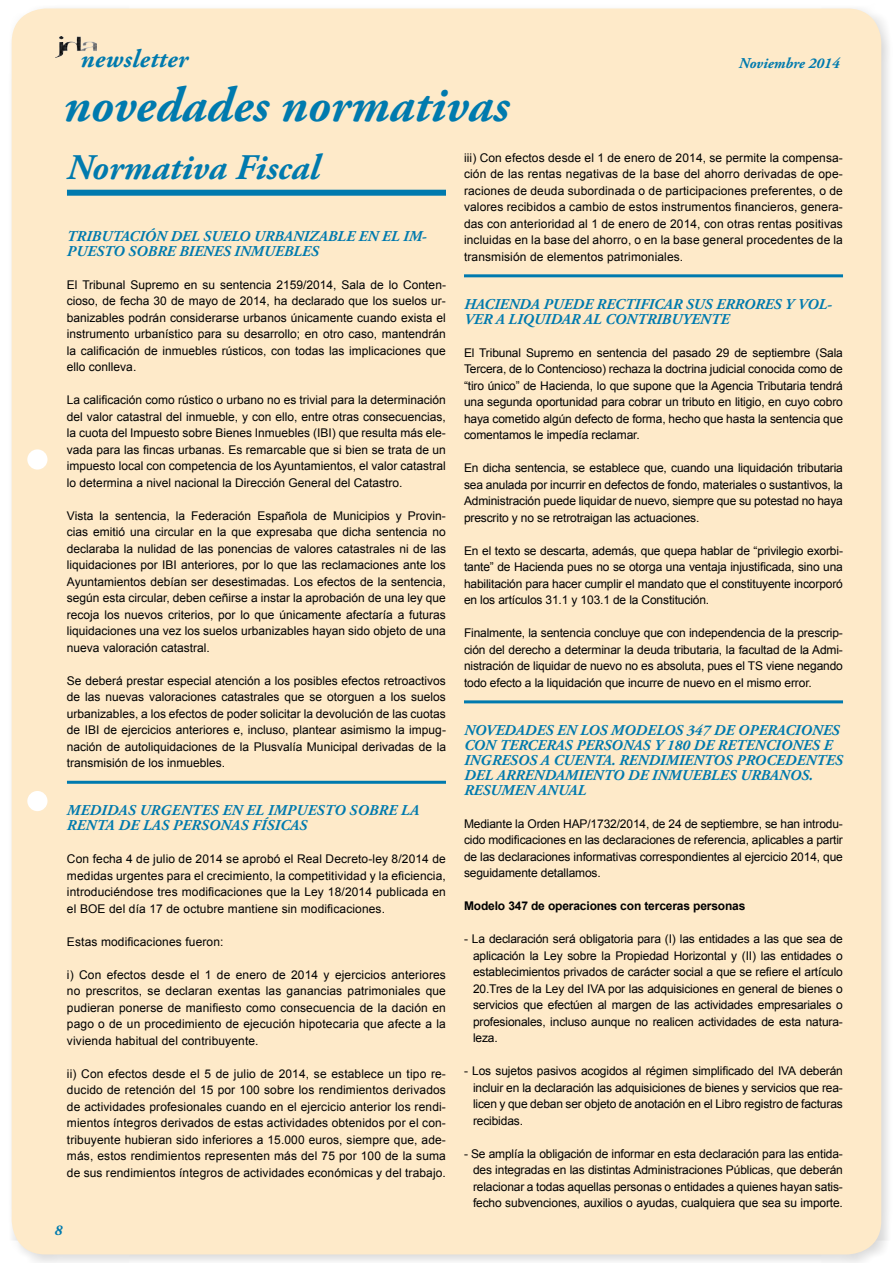
<style>
.page{position:relative;width:893px;height:1263px;background:#fff}
.page>*{position:absolute;margin:0;border:0;box-sizing:border-box;transform-origin:0 0}
.t1{font:italic 700 49.5px "Adobe Garamond Pro";color:#007aae}
.t2{font:italic 700 36px "Adobe Garamond Pro";color:#007aae}
.t3{font:italic 700 25.5px "Adobe Garamond Pro";letter-spacing:.015em;color:#007aae}
.t4{font:italic 700 15px/15px "Adobe Garamond Pro";color:#007aae}
.t5{font:12px/16.5px "Arial";color:#000;text-align:justify}
.t6{font:700 12px "Arial";letter-spacing:-.01em;color:#000}
</style>
<div class="page">
<div style="left:7px;top:3px;width:886px;height:1260px;background:#000;opacity:.16"></div>
<div style="left:12px;top:9px;width:869px;height:1245px;background:#feeac9;border-radius:34px"></div>
<div style="left:67px;top:190px;width:379px;height:6px;background:#007aae"></div>
<hr style="left:67px;top:781px;width:379px;height:3px;background:#007aae">
<hr style="left:464px;top:274px;width:379px;height:3px;background:#007aae">
<hr style="left:464px;top:700px;width:379px;height:3px;background:#007aae">
<div style="left:27px;top:449px;width:21px;height:21px;background:#fff;border-radius:50%"></div>
<div style="left:27px;top:791px;width:21px;height:20px;background:#fff;border-radius:50%"></div>
<img style="left:56px;top:36px;width:40px;height:21px">
<h3 class="t3" style="left:81px;top:45px;width:109px">newsletter</h3>
<p class="t4" style="left:739px;top:56px;width:102px">Noviembre 2014</p>
<h1 class="t1" style="left:64px;top:77px;width:447px">novedades normativas</h1>
<h2 class="t2" style="left:67px;top:147px;width:254px">Normativa Fiscal</h2>
<p class="t4" style="left:67px;top:229px;width:361px">TRIBUTACIÓN DEL SUELO URBANIZABLE EN EL IM-<br>PUESTO SOBRE BIENES INMUEBLES</p>
<p class="t5" style="left:67px;top:276px;width:380px">El Tribunal Supremo en su sentencia 2159/2014, Sala de lo Conten&shy;cioso, de fecha 30 de mayo de 2014, ha declarado que los suelos ur&shy;banizables podrán considerarse urbanos únicamente cuando exista el instrumento urbanístico para su desarrollo; en otro caso, mantendrán la calificación de inmuebles rústicos, con todas las implicaciones que ello conlleva.</p>
<p class="t5" style="left:67px;top:392px;width:380px">La calificación como rústico o urbano no es trivial para la determinación del valor catastral del inmueble, y con ello, entre otras consecuencias, la cuota del Impuesto sobre Bienes Inmuebles (IBI) que resulta más ele&shy;vada para las fincas urbanas. Es remarcable que si bien se trata de un impuesto local con competencia de los Ayuntamientos, el valor catastral lo determina a nivel nacional la Dirección General del Catastro.</p>
<p class="t5" style="left:67px;top:507px;width:380px">Vista la sentencia, la Federación Española de Municipios y Provin&shy;cias emitió una circular en la que expresaba que dicha sentencia no declaraba la nulidad de las ponencias de valores catastrales ni de las liquidaciones por IBI anteriores, por lo que las reclamaciones ante los Ayuntamientos debían ser desestimadas. Los efectos de la sentencia, según esta circular, deben ceñirse a instar la aprobación de una ley que recoja los nuevos criterios, por lo que únicamente afectaría a futuras liquidaciones una vez los suelos urbanizables hayan sido objeto de una nueva valoración catastral.</p>
<p class="t5" style="left:67px;top:672px;width:380px">Se deberá prestar especial atención a los posibles efectos retroactivos de las nuevas valoraciones catastrales que se otorguen a los suelos urbanizables, a los efectos de poder solicitar la devolución de las cuotas de IBI de ejercicios anteriores e, incluso, plantear asimismo la impug&shy;nación de autoliquidaciones de la Plusvalía Municipal derivadas de la transmisión de los inmuebles.</p>
<p class="t4" style="left:67px;top:803px;width:354px">MEDIDAS URGENTES EN EL IMPUESTO SOBRE LA<br>RENTA DE LAS PERSONAS FÍSICAS</p>
<p class="t5" style="left:67px;top:851px;width:380px">Con fecha 4 de julio de 2014 se aprobó el Real Decreto-ley 8/2014 de medidas urgentes para el crecimiento, la competitividad y la eficiencia, introduciéndose tres modificaciones que la Ley 18/2014 publicada en el BOE del día 17 de octubre mantiene sin modificaciones.</p>
<p class="t5" style="left:67px;top:933px;width:158px">Estas modificaciones fueron:</p>
<p class="t5" style="left:67px;top:966px;width:380px">i) Con efectos desde el 1 de enero de 2014 y ejercicios anteriores no prescritos, se declaran exentas las ganancias patrimoniales que pudieran ponerse de manifiesto como consecuencia de la dación en pago o de un procedimiento de ejecución hipotecaria que afecte a la vivienda habitual del contribuyente.</p>
<p class="t5" style="left:67px;top:1065px;width:380px">ii) Con efectos desde el 5 de julio de 2014, se establece un tipo re&shy;ducido de retención del 15 por 100 sobre los rendimientos derivados de actividades profesionales cuando en el ejercicio anterior los rendi&shy;mientos íntegros derivados de estas actividades obtenidos por el con&shy;tribuyente hubieran sido inferiores a 15.000 euros, siempre que, ade&shy;más, estos rendimientos representen más del 75 por 100 de la suma de sus rendimientos íntegros de actividades económicas y del trabajo.</p>
<p class="t4" style="left:55px;top:1223px;width:9px">8</p>
<p class="t5" style="left:464px;top:149px;width:380px">iii) Con efectos desde el 1 de enero de 2014, se permite la compensa&shy;ción de las rentas negativas de la base del ahorro derivadas de ope&shy;raciones de deuda subordinada o de participaciones preferentes, o de valores recibidos a cambio de estos instrumentos financieros, genera&shy;das con anterioridad al 1 de enero de 2014, con otras rentas positivas incluidas en la base del ahorro, o en la base general procedentes de la transmisión de elementos patrimoniales.</p>
<p class="t4" style="left:464px;top:297px;width:370px">HACIENDA PUEDE RECTIFICAR SUS ERRORES Y VOL-<br>VER A LIQUIDAR AL CONTRIBUYENTE</p>
<p class="t5" style="left:464px;top:344px;width:380px">El Tribunal Supremo en sentencia del pasado 29 de septiembre (Sala Tercera, de lo Contencioso) rechaza la doctrina judicial conocida como de “tiro único” de Hacienda, lo que supone que la Agencia Tributaria tendrá una segunda oportunidad para cobrar un tributo en litigio, en cuyo cobro haya cometido algún defecto de forma, hecho que hasta la sentencia que comentamos le impedía reclamar.</p>
<p class="t5" style="left:464px;top:460px;width:380px">En dicha sentencia, se establece que, cuando una liquidación tributaria sea anulada por incurrir en defectos de fondo, materiales o sustantivos, la Administración puede liquidar de nuevo, siempre que su potestad no haya prescrito y no se retrotraigan las actuaciones.</p>
<p class="t5" style="left:464px;top:542px;width:380px">En el texto se descarta, además, que quepa hablar de “privilegio exorbi&shy;tante” de Hacienda pues no se otorga una ventaja injustificada, sino una habilitación para hacer cumplir el mandato que el constituyente incorporó en los artículos 31.1 y 103.1 de la Constitución.</p>
<p class="t5" style="left:464px;top:625px;width:380px">Finalmente, la sentencia concluye que con independencia de la prescrip&shy;ción del derecho a determinar la deuda tributaria, la facultad de la Admi&shy;nistración de liquidar de nuevo no es absoluta, pues el TS viene negando todo efecto a la liquidación que incurre de nuevo en el mismo error.</p>
<p class="t4" style="left:464px;top:723px;width:380px">NOVEDADES EN LOS MODELOS 347 DE OPERACIONES CON TERCERAS PERSONAS Y 180 DE RETENCIONES E INGRESOS A CUENTA. RENDIMIENTOS PROCEDENTES DEL ARRENDAMIENTO DE INMUEBLES URBANOS.<br>RESUMEN ANUAL</p>
<p class="t5" style="left:464px;top:815px;width:380px">Mediante la Orden HAP/1732/2014, de 24 de septiembre, se han introdu&shy;cido modificaciones en las declaraciones de referencia, aplicables a partir de las declaraciones informativas correspondientes al ejercicio 2014, que seguidamente detallamos.</p>
<p class="t6" style="left:464px;top:898px;width:283px">Modelo 347 de operaciones con terceras personas</p>
<p class="t5" style="left:473px;top:931px;width:371px;text-indent:-9px">- La declaración será obligatoria para (I) las entidades a las que sea de aplicación la Ley sobre la Propiedad Horizontal y (II) las entidades o establecimientos privados de carácter social a que se refiere el artículo 20.Tres de la Ley del IVA por las adquisiciones en general de bienes o servicios que efectúen al margen de las actividades empresariales o profesionales, incluso aunque no realicen actividades de esta natura&shy;leza.</p>
<p class="t5" style="left:473px;top:1063px;width:371px;text-indent:-9px">- Los sujetos pasivos acogidos al régimen simplificado del IVA deberán incluir en la declaración las adquisiciones de bienes y servicios que rea&shy;licen y que deban ser objeto de anotación en el Libro registro de facturas recibidas.</p>
<p class="t5" style="left:473px;top:1145px;width:371px;text-indent:-9px">- Se amplía la obligación de informar en esta declaración para las entida&shy;des integradas en las distintas Administraciones Públicas, que deberán relacionar a todas aquellas personas o entidades a quienes hayan satis&shy;fecho subvenciones, auxilios o ayudas, cualquiera que sea su importe.</p>
</div>
